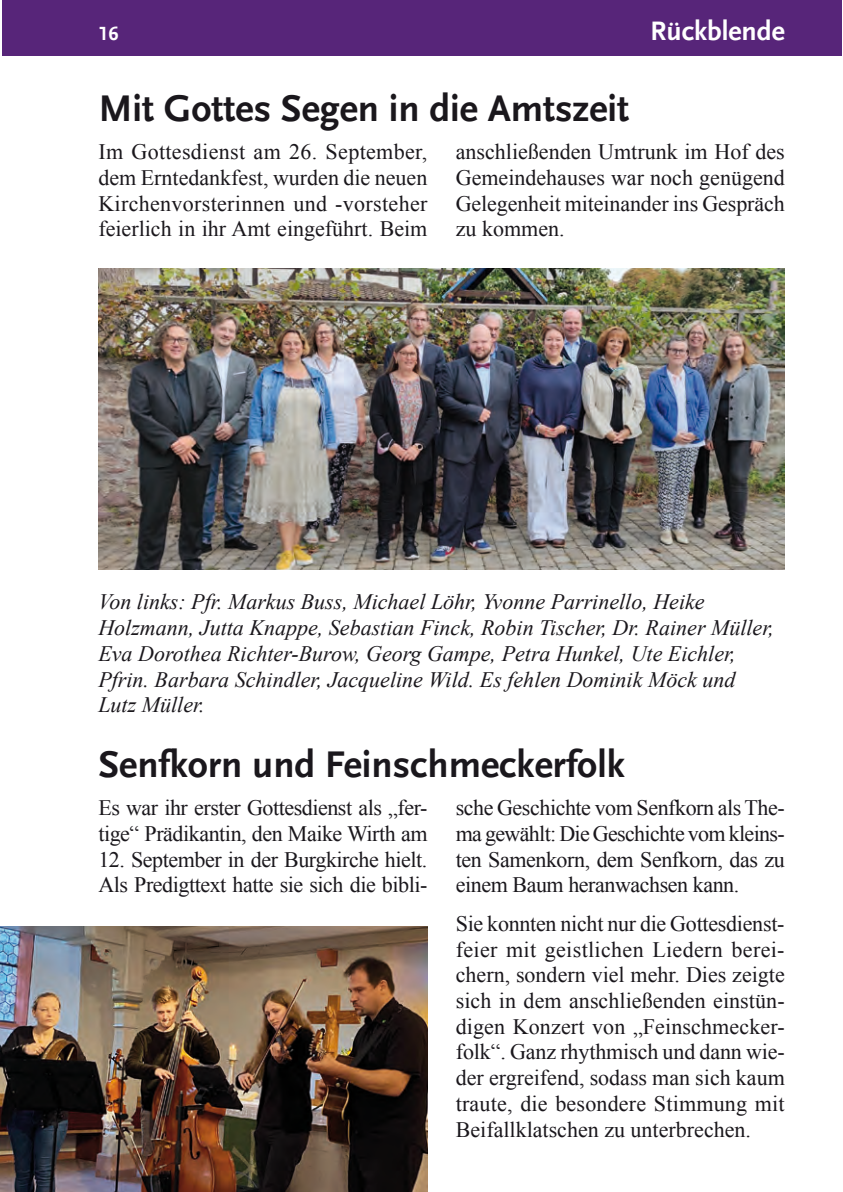
<style>
.page{position:relative;width:843px;height:1192px;background:#fff}
.page>*{position:absolute;margin:0;border:0;box-sizing:border-box;transform-origin:0 0}
.t1{font:700 39px "Scala Sans LF";color:#1a171c}
.t2{font:700 28px "Scala Sans LF";color:#fff}
.t3{font:22px/25.6px "Times New Roman";letter-spacing:-.02em;color:#1a171c;text-align:justify}
.t4{font:italic 22px/25.6px "Times New Roman";color:#1a171c}
.t5{font:700 20px "Scala Sans LF";color:#fff}
</style>
<div class="page">
<div style="left:2px;top:0;width:839px;height:55px;background:#572579"></div>
<img style="left:98px;top:268px;width:686px;height:301px">
<img style="left:0;top:926px;width:427px;height:265px">
<p class="t5" style="left:98px;top:23px;width:21px">16</p>
<p class="t2" style="left:650px;top:16px;width:136px">Rückblende</p>
<h1 class="t1" style="left:98px;top:87px;width:532px">Mit Gottes Segen in die Amtszeit</h1>
<p class="t3" style="left:98px;top:139px;width:330px">Im Gottesdienst am 26. September, dem Erntedankfest, wurden die neuen Kirchenvorsterinnen und -vorsteher feierlich in ihr Amt eingeführt. Beim</p>
<p class="t3" style="left:455px;top:139px;width:330px">anschließenden Umtrunk im Hof des Gemeindehauses war noch genügend Gelegenheit miteinander ins Gespräch zu kommen.</p>
<p class="t4" style="left:98px;top:588px;width:677px">Von links: Pfr. Markus Buss, Michael Löhr, Yvonne Parrinello, Heike Holzmann, Jutta Knappe, Sebastian Finck, Robin Tischer, Dr. Rainer Müller, Eva Dorothea Richter-Burow, Georg Gampe, Petra Hunkel, Ute Eichler, Pfrin. Barbara Schindler, Jacqueline Wild. Es fehlen Dominik Möck und Lutz Müller.</p>
<h1 class="t1" style="left:98px;top:742px;width:528px">Senfkorn und Feinschmeckerfolk</h1>
<p class="t3" style="left:98px;top:794px;width:330px">Es war ihr erster Gottesdienst als „fer&shy;tige“ Prädikantin, den Maike Wirth am</p>
<p class="t3" style="left:98px;top:845px;width:330px">12. September in der Burgkirche hielt.<br>Als Predigttext hatte sie sich die bibli-</p>
<p class="t3" style="left:455px;top:794px;width:330px">sche Geschichte vom Senfkorn als The&shy;ma gewählt: Die Geschichte vom kleins&shy;ten Samenkorn, dem Senfkorn, das zu einem Baum heranwachsen kann.</p>
<p class="t3" style="left:455px;top:910px;width:330px">Sie konnten nicht nur die Gottesdienst&shy;feier mit geistlichen Liedern berei&shy;chern, sondern viel mehr. Dies zeigte sich in dem anschließenden einstün&shy;digen Konzert von „Feinschmecker&shy;folk“. Ganz rhythmisch und dann wie&shy;der ergreifend, sodass man sich kaum traute, die besondere Stimmung mit Beifallklatschen zu unterbrechen.</p>
</div>
